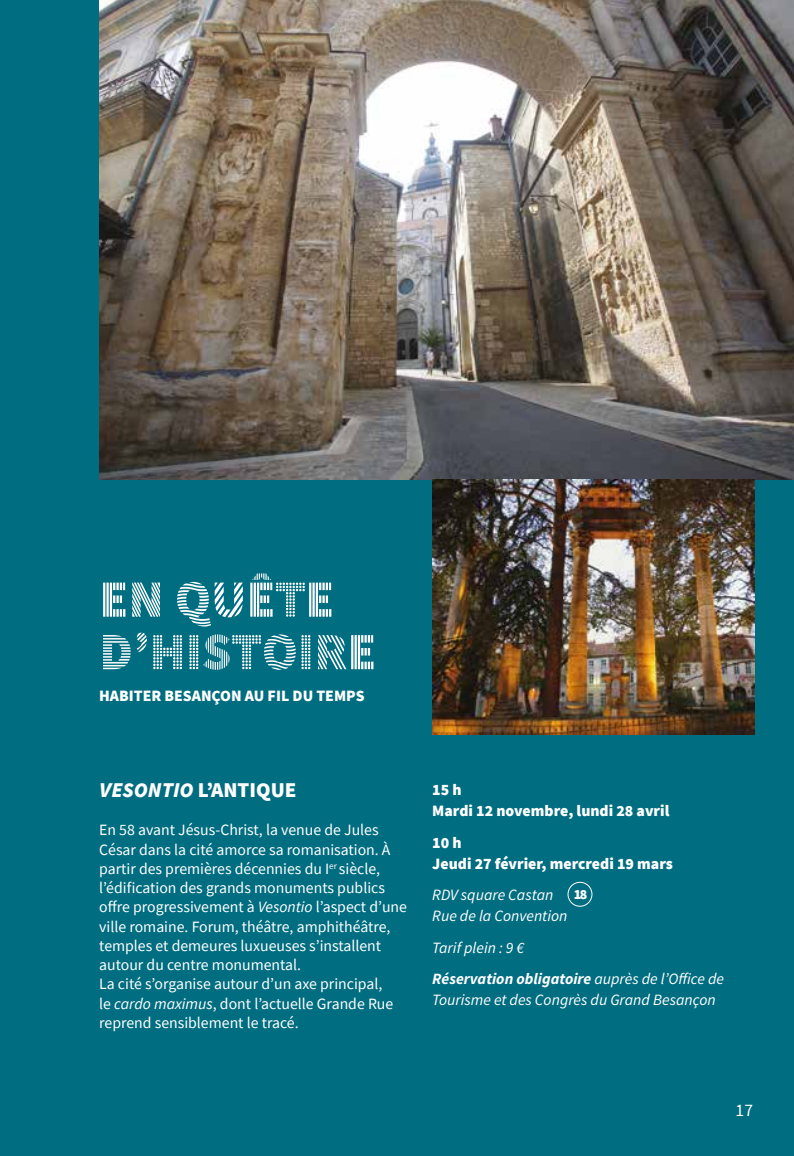
<style>
.page{position:relative;width:794px;height:1156px;background:#006d80}
.page>*{position:absolute;margin:0;border:0;box-sizing:border-box;transform-origin:0 0}
.t1{font:900 52.5px/52.5px "Source Sans Pro DISPLAYV2";color:#fff}
.t2{font:900 21px "Source Sans Pro";color:#fff}
.t3{font:17.5px "Source Sans Pro";color:#fff}
.t4{font:15.75px/19.2px "Source Sans Pro";color:#fff}
.t5{font:italic 15.75px/21px "Source Sans Pro";color:#fff}
.t6{font:900 15.75px/21px "Source Sans Pro";color:#fff}
.t7{font:900 14px "Source Sans Pro";color:#fff}
.s1{font-style:italic}
.s2{font-weight:700}
</style>
<div class="page">
<img style="left:99px;top:0;width:695px;height:480px">
<div style="left:567px;top:882px;width:25px;height:25px;border:1px solid #fff;border-radius:50%"></div>
<img style="left:432px;top:480px;width:322px;height:254px">
<h1 class="t1" style="left:99px;top:575px;width:279px">EN QUÊTE<br>D’HISTOIRE</h1>
<p class="t6" style="left:99px;top:685px;width:267px">HABITER BESANÇON AU FIL DU TEMPS</p>
<h2 class="t2" style="left:99px;top:775px;width:199px"><span class="s1">VESONTIO</span> L’ANTIQUE</h2>
<p class="t4" style="left:99px;top:820px;width:309px">En 58 avant Jésus-Christ, la venue de Jules César dans la cité amorce sa romanisation. À partir des premières décennies du I<sup>er</sup> siècle, l’édification des grands monuments publics offre progressivement à <span class="s1">Vesontio</span> l’aspect d’une ville romaine. Forum, théâtre, amphithéâtre, temples et demeures luxueuses s’installent autour du centre monumental.<br>La cité s’organise autour d’un axe principal,<br>le <span class="s1">cardo maximus</span>, dont l’actuelle Grande Rue reprend sensiblement le tracé.</p>
<p class="t6" style="left:432px;top:779px;width:239px">15 h<br>Mardi 12 novembre, lundi 28 avril</p>
<p class="t6" style="left:432px;top:832px;width:242px">10 h<br>Jeudi 27 février, mercredi 19 mars</p>
<p class="t5" style="left:432px;top:884px;width:137px">RDV square Castan<br>Rue de la Convention</p>
<p class="t5" style="left:432px;top:932px;width:293px;line-height:31.5px">Tarif plein : 9 €<br><span class="s2">Réservation obligatoire</span> auprès de l’Office de</p>
<p class="t5" style="left:432px;top:989px;width:285px">Tourisme et des Congrès du Grand Besançon</p>
<p class="t7" style="left:573px;top:884px;width:15px">18</p>
<p class="t3" style="left:735px;top:1099px;width:19px">17</p>
</div>
